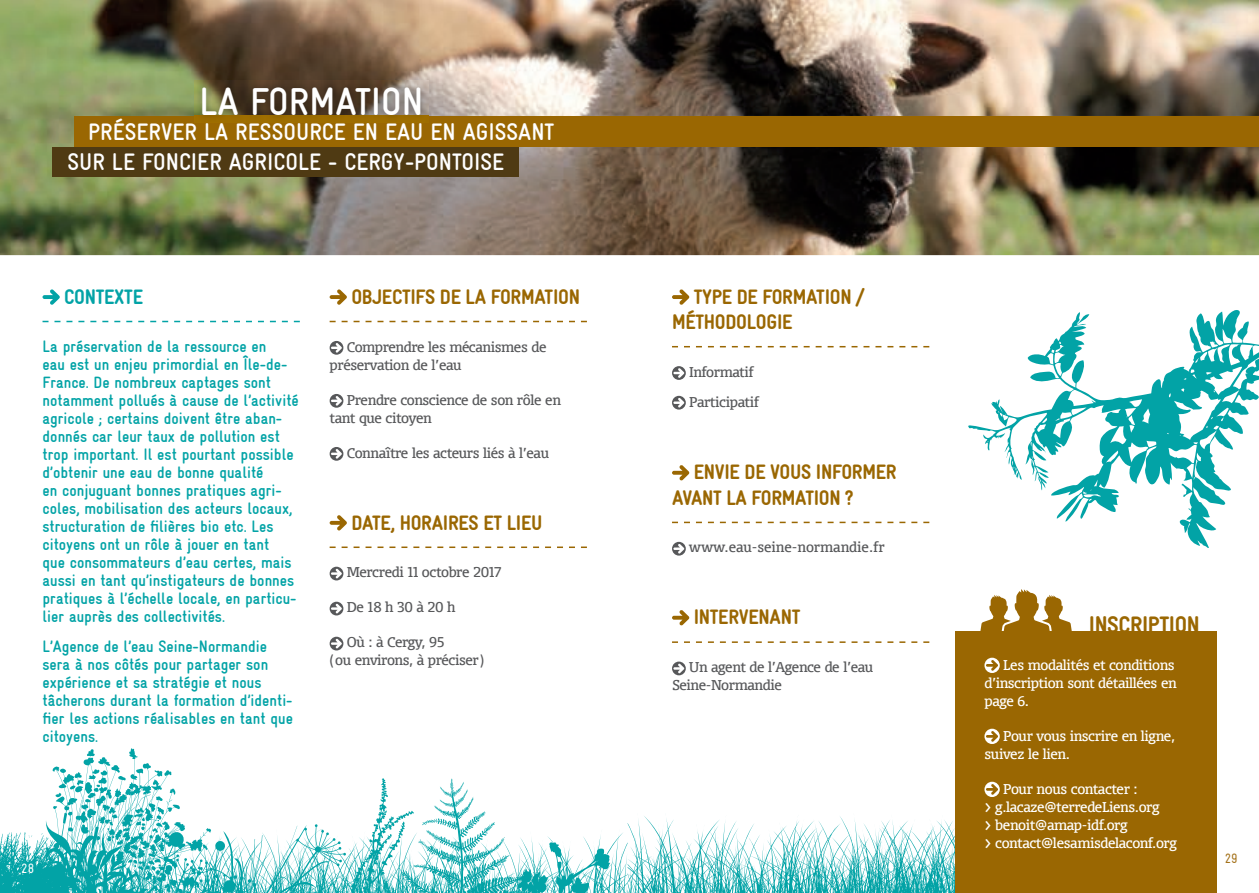
<style>
.page{position:relative;width:1259px;height:893px;background:#fff}
.page>*{position:absolute;margin:0;border:0;box-sizing:border-box;transform-origin:0 0}
.t1{font:700 condensed 39.15px "Gravur";color:#fff}
.t2{font:700 condensed 24px/30px "Gravur";color:#fff}
.t3{font:900 condensed 24px "Gravur";letter-spacing:-.015em;color:#9a6702}
.t4{font:900 condensed 21px/25.2px "Gravur";letter-spacing:-.015em;color:#9a6702}
.t5{font:900 condensed 21px "Gravur";letter-spacing:-.015em;color:#02a3a6}
.t6{font:700 condensed 16.5px/18px "Gravur";color:#02a3a6}
.t7{font:13.5px/18px "Olsen LF";letter-spacing:-.025em;color:#57585a}
.t8{font:13.5px/18px "Olsen LF";letter-spacing:-.025em;color:#fff}
.t9{font:13.5px "Olsen LF";color:#57585a}
.t10{font:condensed 13.5px "Gravur";color:#fff}
.t11{font:condensed 13.5px "Gravur";color:#a4721a}
</style>
<div class="page">
<img style="left:0;top:0;width:1259px;height:255px">
<div style="left:75px;top:116px;width:1184px;height:31px;background:#9a6702"></div>
<img style="left:195px;top:80px;width:233px;height:36px">
<div style="left:52px;top:147px;width:467px;height:30px;background:#4f3a13"></div>
<svg style="left:0;top:748px;width:486px;height:145px"></svg>
<svg style="left:2px;top:843px;width:4px;height:3px"></svg>
<svg style="left:15px;top:845px;width:8px;height:16px"></svg>
<svg style="left:627px;top:816px;width:328px;height:77px"></svg>
<svg style="left:871px;top:841px;width:14px;height:25px"></svg>
<svg style="left:929px;top:818px;width:2px;height:8px"></svg>
<svg style="left:29px;top:817px;width:598px;height:76px"></svg>
<svg style="left:672px;top:346px;width:257px;height:1px"></svg>
<svg style="left:672px;top:522px;width:257px;height:1px"></svg>
<svg style="left:672px;top:641px;width:257px;height:2px"></svg>
<svg style="left:672px;top:289px;width:17px;height:16px"></svg>
<svg style="left:672px;top:366px;width:14px;height:14px"></svg>
<svg style="left:672px;top:396px;width:14px;height:14px"></svg>
<svg style="left:672px;top:465px;width:17px;height:15px"></svg>
<svg style="left:672px;top:542px;width:14px;height:14px"></svg>
<svg style="left:672px;top:610px;width:17px;height:15px"></svg>
<svg style="left:672px;top:662px;width:14px;height:13px"></svg>
<svg style="left:43px;top:321px;width:257px;height:1px"></svg>
<svg style="left:43px;top:289px;width:17px;height:16px"></svg>
<svg style="left:330px;top:321px;width:257px;height:1px"></svg>
<svg style="left:330px;top:546px;width:257px;height:2px"></svg>
<svg style="left:330px;top:289px;width:17px;height:16px"></svg>
<svg style="left:330px;top:341px;width:13px;height:14px"></svg>
<svg style="left:330px;top:394px;width:13px;height:14px"></svg>
<svg style="left:330px;top:447px;width:13px;height:14px"></svg>
<svg style="left:330px;top:515px;width:17px;height:15px"></svg>
<svg style="left:330px;top:567px;width:13px;height:13px"></svg>
<svg style="left:330px;top:602px;width:13px;height:13px"></svg>
<svg style="left:330px;top:637px;width:13px;height:13px"></svg>
<svg style="left:980px;top:589px;width:92px;height:43px"></svg>
<div style="left:955px;top:632px;width:261px;height:261px;background:#9a6702"></div>
<svg style="left:984px;top:658px;width:15px;height:15px"></svg>
<svg style="left:984px;top:729px;width:15px;height:15px"></svg>
<svg style="left:984px;top:782px;width:15px;height:15px"></svg>
<svg style="left:968px;top:310px;width:291px;height:238px"></svg>
<h1 class="t1" style="left:199px;top:80px;width:226px">LA FORMATION</h1>
<h2 class="t2" style="left:67px;top:116px;width:488px;text-indent:21px">PRÉSERVER LA RESSOURCE EN EAU EN AGISSANT<br>SUR LE FONCIER AGRICOLE - CERGY-PONTOISE</h2>
<p class="t5" style="left:64px;top:285px;width:80px">CONTEXTE</p>
<p class="t6" style="left:43px;top:337px;width:258px">La préservation de la ressource en<br>eau est un enjeu primordial en Île-de-France. De nombreux captages sont notamment pollués à cause de l’activité agricole ; certains doivent être aban&shy;donnés car leur taux de pollution est trop important. Il est pourtant possible d’obtenir une eau de bonne qualité<br>en conjuguant bonnes pratiques agri&shy;coles, mobilisation des acteurs locaux, structuration de filières bio etc. Les citoyens ont un rôle à jouer en tant<br>que consommateurs d’eau certes, mais aussi en tant qu’instigateurs de bonnes pratiques à l’échelle locale, en particu&shy;lier auprès des collectivités.</p>
<p class="t6" style="left:43px;top:638px;width:252px">L’Agence de l’eau Seine-Normandie sera à nos côtés pour partager son expérience et sa stratégie et nous tâcherons durant la formation d’identi&shy;fier les actions réalisables en tant que citoyens.</p>
<p class="t4" style="left:351px;top:284px;width:230px">OBJECTIFS DE LA FORMATION</p>
<p class="t7" style="left:330px;top:337px;width:218px;text-indent:17px">Comprendre les mécanismes de préservation de l’eau</p>
<p class="t7" style="left:330px;top:390px;width:233px;text-indent:17px">Prendre conscience de son rôle en tant que citoyen</p>
<p class="t7" style="left:347px;top:443px;width:204px">Connaître les acteurs liés à l’eau</p>
<p class="t4" style="left:351px;top:510px;width:193px">DATE, HORAIRES ET LIEU</p>
<p class="t7" style="left:347px;top:563px;width:156px">Mercredi 11 octobre 2017</p>
<p class="t7" style="left:347px;top:598px;width:110px">De 18 h 30 à 20 h</p>
<p class="t7" style="left:330px;top:633px;width:156px;text-indent:17px">Où : à Cergy, 95<br>(ou environs, à préciser)</p>
<p class="t10" style="left:21px;top:861px;width:14px">28</p>
<p class="t4" style="left:672px;top:284px;width:194px;text-indent:22px">TYPE DE FORMATION /<br>MÉTHODOLOGIE</p>
<p class="t7" style="left:689px;top:362px;width:66px">Informatif</p>
<p class="t7" style="left:689px;top:393px;width:71px">Participatif</p>
<p class="t4" style="left:672px;top:460px;width:226px;text-indent:22px">ENVIE DE VOUS INFORMER<br>AVANT LA FORMATION ?</p>
<p class="t9" style="left:689px;top:539px;width:197px">www.eau-seine-normandie.fr</p>
<p class="t4" style="left:694px;top:605px;width:108px">INTERVENANT</p>
<p class="t7" style="left:672px;top:658px;width:203px;text-indent:17px">Un agent de l’Agence de l’eau<br>Seine-Normandie</p>
<h2 class="t3" style="left:1088px;top:611px;width:112px">INSCRIPTION</h2>
<p class="t8" style="left:984px;top:656px;width:194px;text-indent:19px">Les modalités et conditions d’inscription sont détaillées en page 6.</p>
<p class="t8" style="left:984px;top:727px;width:192px;text-indent:19px">Pour vous inscrire en ligne, suivez le lien.</p>
<p class="t8" style="left:984px;top:780px;width:194px;text-indent:19px">Pour nous contacter :<br>&gt; g.lacaze@terredeLiens.org<br>&gt; benoit@amap-idf.org<br>&gt; contact@lesamisdelaconf.org</p>
<p class="t11" style="left:1224px;top:850px;width:14px">29</p>
</div>
